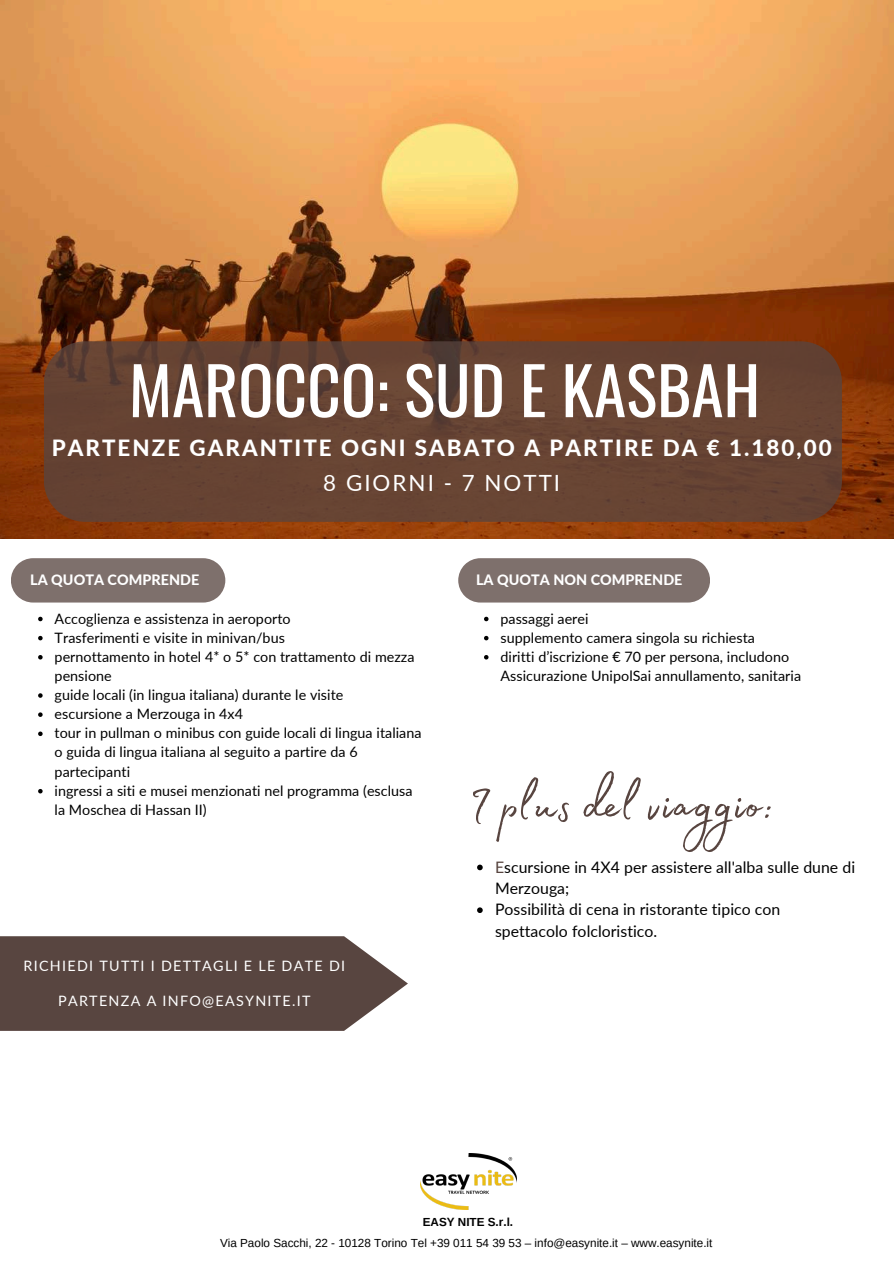
<style>
.page{position:relative;width:894px;height:1264px;background:#fff}
.page>*{position:absolute;margin:0;border:0;box-sizing:border-box;transform-origin:0 0}
.t1{font:65.4px "Oswald";color:#fff}
.t2{font:60.75px "Madelyn Fill";letter-spacing:.005em;color:#584540}
.t3{font:800 22.35px "Lato";letter-spacing:.09em;color:#fff}
.t4{font:22.35px "Lato";letter-spacing:.09em;color:#fff}
.t5{font:15.75px/21.3px "Lato";letter-spacing:.005em;color:#000}
.t6{font:14.25px/19.2px "Lato";letter-spacing:.005em;color:#000}
.t7{font:14.25px "Lato";letter-spacing:.09em;color:#fff}
.t8{font:800 14.25px "Lato";color:#fff}
.t9{font:11.7px "Arimo";color:#000}
.t10{font:700 11.7px "Arimo";color:#000}
.s1{color:#584540}
</style>
<div class="page">
<img style="left:0;top:0;width:893px;height:538px">
<svg style="left:44px;top:341px;width:797px;height:181px;background:#664332"></svg>
<div style="left:11px;top:558px;width:214px;height:44px;background:#7e706c"></div>
<div style="left:458px;top:558px;width:252px;height:44px;background:#7e706c"></div>
<img style="left:420px;top:1153px;width:96px;height:55px">
<svg style="left:0;top:936px;width:407px;height:94px;background:#65534e"></svg>
<svg style="left:38px;top:616px;width:5px;height:5px"></svg>
<svg style="left:38px;top:636px;width:5px;height:4px"></svg>
<svg style="left:38px;top:655px;width:5px;height:4px"></svg>
<svg style="left:38px;top:693px;width:5px;height:4px"></svg>
<svg style="left:38px;top:712px;width:5px;height:5px"></svg>
<svg style="left:38px;top:731px;width:5px;height:5px"></svg>
<svg style="left:38px;top:789px;width:5px;height:4px"></svg>
<svg style="left:484px;top:616px;width:4px;height:5px"></svg>
<svg style="left:484px;top:636px;width:4px;height:4px"></svg>
<svg style="left:484px;top:655px;width:4px;height:4px"></svg>
<svg style="left:477px;top:864px;width:5px;height:6px"></svg>
<svg style="left:477px;top:907px;width:5px;height:6px"></svg>
<h1 class="t1" style="left:129px;top:339px;width:632px">MAROCCO: SUD E KASBAH</h1>
<h3 class="t3" style="left:52px;top:434px;width:781px">PARTENZE GARANTITE OGNI SABATO A PARTIRE DA € 1.180,00</h3>
<h3 class="t4" style="left:323px;top:469px;width:238px">8 GIORNI - 7 NOTTI</h3>
<p class="t8" style="left:30px;top:571px;width:170px">LA QUOTA COMPRENDE</p>
<p class="t6" style="left:55px;top:608px;width:368px">Accoglienza e assistenza in aeroporto<br>Trasferimenti e visite in minivan/bus<br>pernottamento in hotel 4* o 5* con trattamento di mezza pensione<br>guide locali (in lingua italiana) durante le visite<br>escursione a Merzouga in 4x4<br>tour in pullman o minibus con guide locali di lingua italiana o guida di lingua italiana al seguito a partire da 6 partecipanti<br>ingressi a siti e musei menzionati nel programma (esclusa la Moschea di Hassan II)</p>
<p class="t7" style="left:24px;top:957px;width:323px">RICHIEDI TUTTI I DETTAGLI E LE DATE DI</p>
<p class="t7" style="left:58px;top:991px;width:254px">PARTENZA A INFO@EASYNITE.IT</p>
<p class="t8" style="left:476px;top:571px;width:208px">LA QUOTA NON COMPRENDE</p>
<p class="t6" style="left:500px;top:608px;width:302px">passaggi aerei<br>supplemento camera singola su richiesta<br>diritti d’iscrizione € 70 per persona, includono Assicurazione UnipolSai annullamento, sanitaria</p>
<h2 class="t2" style="left:468px;top:758px;width:307px">I plus del viaggio:</h2>
<p class="t5" style="left:495px;top:855px;width:361px"><span class="s1">E</span>scursione in 4X4 per assistere all'alba sulle dune di Merzouga;<br>Possibilità di cena in ristorante tipico con spettacolo folcloristico.</p>
<p class="t10" style="left:422px;top:1215px;width:92px">EASY NITE S.r.l.</p>
<p class="t9" style="left:220px;top:1236px;width:494px">Via Paolo Sacchi, 22 - 10128 Torino Tel +39 011 54 39 53 – info@easynite.it – www.easynite.it</p>
</div>
